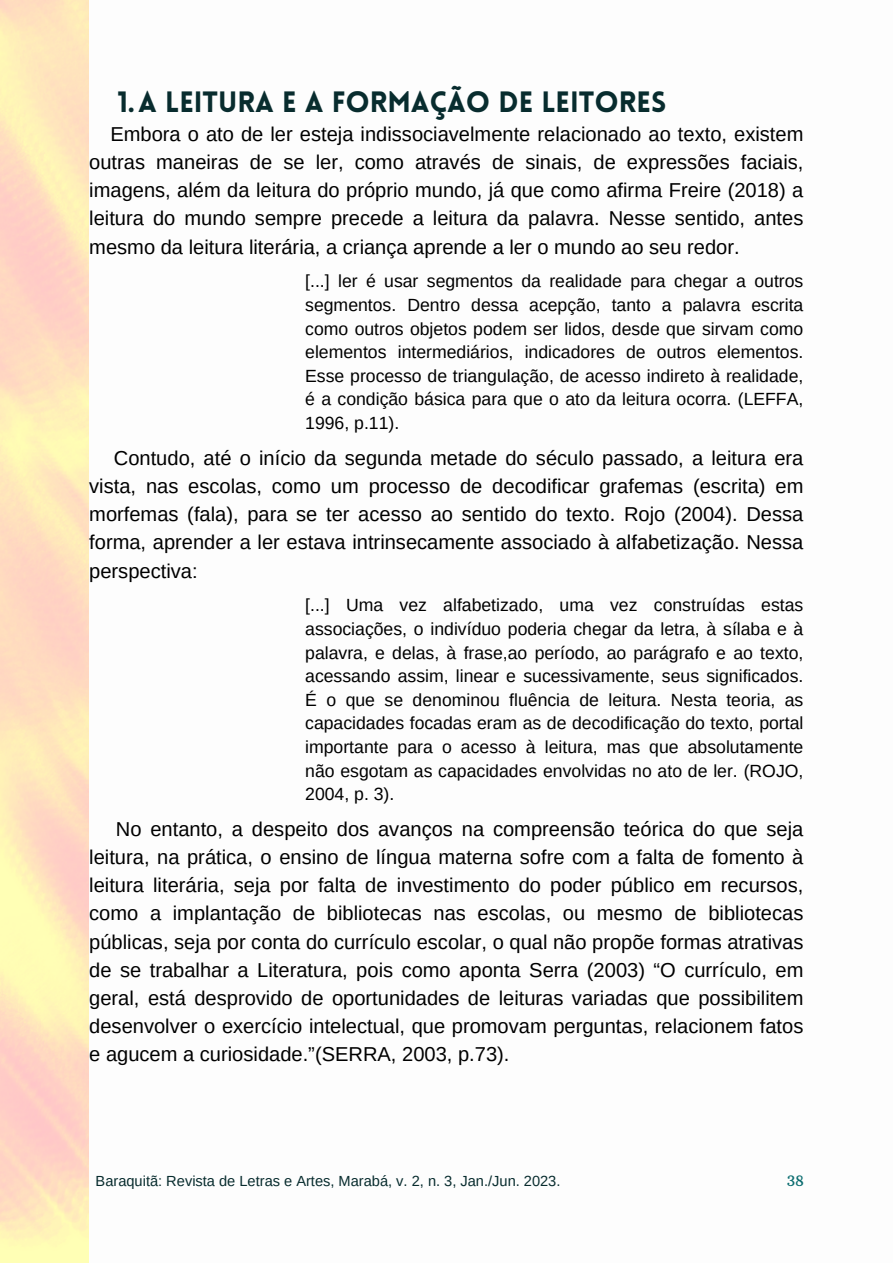
<style>
.page{position:relative;width:893px;height:1264px;background:#fff}
.page>*{position:absolute;margin:0;border:0;box-sizing:border-box;transform-origin:0 0}
.t1{font:900 28.8px "Lovelo";color:#082c2e}
.t2{font:20.1px/28px "Arimo";color:#000;text-align:justify}
.t3{font:17.7px/23.5px "Arimo";color:#000;text-align:justify}
.t4{font:14.55px "Arimo";color:#082c2e}
.t5{font:14.55px "Arbutus Slab";color:#0d6e71}
</style>
<div class="page">
<p class="t1" style="left:118px;top:91px;width:550px">1.A LEITURA E A FORMAÇÃO DE LEITORES</p>
<p class="t2" style="left:89px;top:120px;width:715px;text-indent:21px">Embora o ato de ler esteja indissociavelmente relacionado ao texto, existem outras maneiras de se ler, como através de sinais, de expressões faciais, imagens, além da leitura do próprio mundo, já que como afirma Freire (2018) a leitura do mundo sempre precede a leitura da palavra. Nesse sentido, antes mesmo da leitura literária, a criança aprende a ler o mundo ao seu redor.</p>
<p class="t3" style="left:305px;top:269px;width:499px">[...] ler é usar segmentos da realidade para chegar a outros segmentos. Dentro dessa acepção, tanto a palavra escrita como outros objetos podem ser lidos, desde que sirvam como elementos intermediários, indicadores de outros elementos.<br>Esse processo de triangulação, de acesso indireto à realidade, é a condição básica para que o ato da leitura ocorra. (LEFFA, 1996, p.11).</p>
<p class="t2" style="left:89px;top:444px;width:715px;text-indent:25px">Contudo, até o início da segunda metade do século passado, a leitura era vista, nas escolas, como um processo de decodificar grafemas (escrita) em morfemas (fala), para se ter acesso ao sentido do texto. Rojo (2004). Dessa forma, aprender a ler estava intrinsecamente associado à alfabetização. Nessa perspectiva:</p>
<p class="t3" style="left:305px;top:593px;width:499px">[...] Uma vez alfabetizado, uma vez construídas estas associações, o indivíduo poderia chegar da letra, à sílaba e à palavra, e delas, à frase,ao período, ao parágrafo e ao texto, acessando assim, linear e sucessivamente, seus significados.<br>É o que se denominou fluência de leitura. Nesta teoria, as capacidades focadas eram as de decodificação do texto, portal importante para o acesso à leitura, mas que absolutamente não esgotam as capacidades envolvidas no ato de ler. (ROJO, 2004, p. 3).</p>
<p class="t2" style="left:89px;top:815px;width:715px;text-indent:27px">No entanto, a despeito dos avanços na compreensão teórica do que seja leitura, na prática, o ensino de língua materna sofre com a falta de fomento à leitura literária, seja por falta de investimento do poder público em recursos, como a implantação de bibliotecas nas escolas, ou mesmo de bibliotecas públicas, seja por conta do currículo escolar, o qual não propõe formas atrativas de se trabalhar a Literatura, pois como aponta Serra (2003) “O currículo, em geral, está desprovido de oportunidades de leituras variadas que possibilitem desenvolver o exercício intelectual, que promovam perguntas, relacionem fatos e agucem a curiosidade.”(SERRA, 2003, p.73).</p>
<p class="t4" style="left:96px;top:1173px;width:466px">Baraquitã: Revista de Letras e Artes, Marabá, v. 2, n. 3, Jan./Jun. 2023.</p>
<p class="t5" style="left:786px;top:1171px;width:19px">38</p>
</div>
